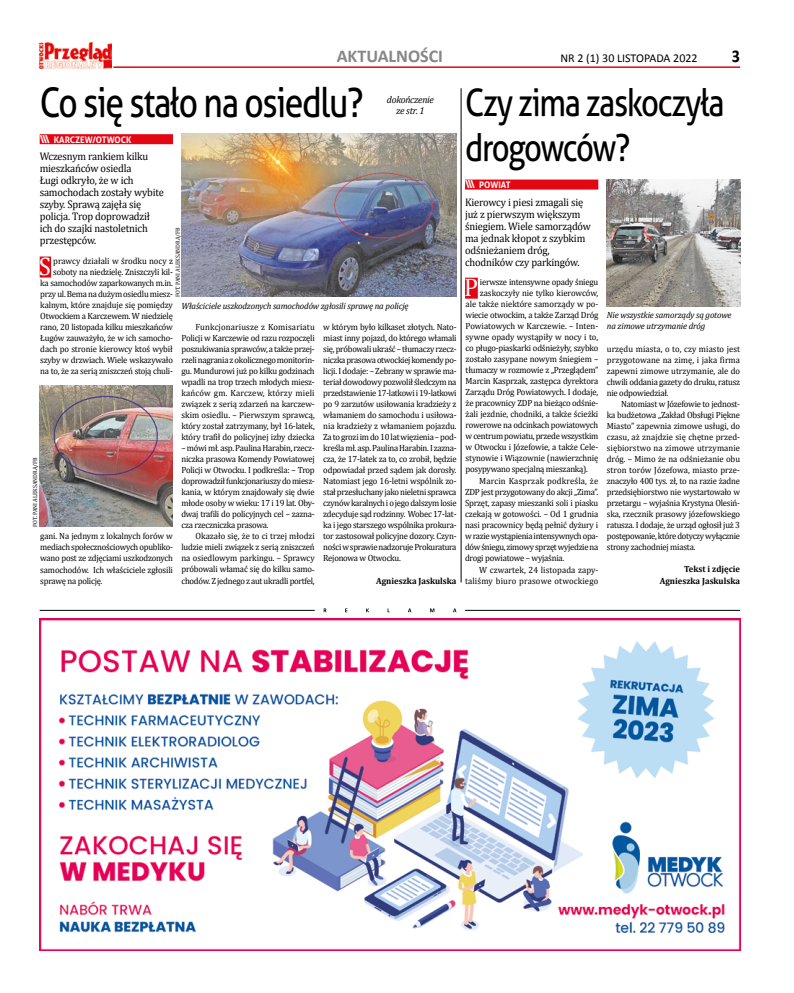
<style>
.page{position:relative;width:794px;height:993px;background:#fff}
.page>*{position:absolute;margin:0;border:0;box-sizing:border-box;transform-origin:0 0}
.t1{font:41px "Aller";letter-spacing:-.04em;color:#000;scale:.82 1}
.t2{font:38px/45px "Aller";letter-spacing:-.04em;color:#000;scale:.82 1}
.t3{font:25.5px "Cambria";color:#fff;scale:.96 1}
.t4{font:700 18px "Calibri";color:#878787}
.t5{font:700 18px "Calibri";color:#000;scale:.9 1}
.t6{font:12px "Calibri";color:#000}
.t7{font:11px/12px "Cambria";letter-spacing:-.015em;color:#000;scale:.95 1}
.t8{font:italic 10px/11px "Cambria";letter-spacing:-.025em;color:#000;text-align:center;scale:.96 1}
.t9{font:9px/11px "Cambria";letter-spacing:-.025em;color:#000;text-align:justify;scale:.96 1}
.t10{font:9px "Cambria";color:#000;scale:.96 1}
.t11{font:italic 9px/11px "Cambria";letter-spacing:-.015em;color:#000}
.t12{font:9px/11px "Cambria";letter-spacing:.01em;color:#000;text-align:right;scale:.96 1}
.t13{font:700 9px/11px "Cambria";color:#000;text-align:right;scale:.96 1}
.t14{font:700 9px "Aller";color:#fff;scale:.96 1}
.t15{font:6px "Cambria";color:#000;scale:.96 1}
.s1{font-size:11px}
</style>
<div class="page">
<svg style="left:39px;top:43px;width:73px;height:25px"></svg>
<img style="left:40px;top:43px;width:71px;height:25px">
<hr style="left:113px;top:66px;width:627px;height:2px;background:#e30613">
<img style="left:40px;top:618px;width:700px;height:331px">
<hr style="left:40px;top:610px;width:275px;height:1px;background:#000">
<hr style="left:465px;top:610px;width:275px;height:1px;background:#000">
<svg style="left:324px;top:608px;width:132px;height:4px"></svg>
<div style="left:40px;top:134px;width:133px;height:10px;background:#e30613"></div>
<div style="left:40px;top:256px;width:11px;height:21px;background:#e30613"></div>
<img style="left:181px;top:134px;width:275px;height:162px">
<img style="left:40px;top:385px;width:133px;height:141px">
<div style="left:465px;top:179px;width:133px;height:10px;background:#e30613"></div>
<div style="left:465px;top:277px;width:13px;height:21px;background:#e30613"></div>
<img style="left:607px;top:179px;width:133px;height:127px">
<hr style="left:461px;top:88px;width:1px;height:494px;background:#000">
<h3 class="t4" style="left:337px;top:45px;width:108px">AKTUALNOŚCI</h3>
<h3 class="t6" style="left:560px;top:51px;width:139px">NR 2 (1) 30 LISTOPADA 2022</h3>
<h3 class="t5" style="left:731px;top:45px;width:11px">3</h3>
<h1 class="t1" style="left:40px;top:77px;width:396px">Co się stało na osiedlu?</h1>
<p class="t14" style="left:40px;top:134px;width:97px"><span class="s1">\\\</span> KARCZEW/OTWOCK</p>
<p class="t7" style="left:40px;top:150px;width:132px">Wczesnym rankiem kilku mieszkańców osiedla<br>Ługi odkryło, że w ich samochodach zostały wybite szyby. Sprawą zajęła się policja. Trop doprowadził ich do szajki nastoletnich przestępców.</p>
<h3 class="t3" style="left:39px;top:251px;width:14px">S</h3>
<h2 class="t2" style="left:465px;top:80px;width:318px">Czy zima zaskoczyła drogowców?</h2>
<p class="t14" style="left:465px;top:179px;width:49px"><span class="s1">\\\</span> POWIAT</p>
<p class="t7" style="left:465px;top:196px;width:134px">Kierowcy i piesi zmagali się już z pierwszym większym śniegiem. Wiele samorządów ma jednak kłopot z szybkim odśnieżaniem dróg, chodników czy parkingów.</p>
<h3 class="t3" style="left:464px;top:272px;width:16px">P</h3>
<p class="t9" style="left:480px;top:276px;width:125px">ierwsze intensywne opady śniegu</p>
<p class="t8" style="left:387px;top:94px;width:51px">dokończenie ze str. 1</p>
<p class="t15" style="left:174px;top:297px;width:74px;rotate:-90deg">FOT. PANI ALEKSANDRA/FB</p>
<p class="t9" style="left:40px;top:255px;width:140px;text-align:right">prawcy działali w środku nocy z soboty na niedzielę. Zniszczyli kil-<br>ka samochodów zaparkowanych m.in. przy ul. Bema na dużym osiedlu miesz&shy;kalnym, które znajduje się pomiędzy Otwockiem a Karczewem. W niedzielę rano, 20 listopada kilku mieszkańców Ługów zauważyło, że w ich samocho&shy;dach po stronie kierowcy ktoś wybił szyby w drzwiach. Wiele wskazywało na to, że za serią zniszczeń stoją chuli-</p>
<p class="t10" style="left:480px;top:288px;width:125px">zaskoczyły nie tylko kierowców,</p>
<p class="t10" style="left:465px;top:299px;width:140px">ale także niektóre samorządy w po-</p>
<p class="t9" style="left:465px;top:309px;width:140px">wiecie otwockim, a także Zarząd Dróg</p>
<p class="t10" style="left:465px;top:321px;width:140px">Powiatowych w Karczewie. – Inten-</p>
<p class="t10" style="left:465px;top:332px;width:140px">sywne opady wystąpiły w nocy i to,</p>
<p class="t9" style="left:465px;top:342px;width:140px">co pługo-piaskarki odśnieżyły, szybko</p>
<p class="t9" style="left:465px;top:353px;width:140px">zostało zasypane nowym śniegiem –</p>
<p class="t9" style="left:465px;top:364px;width:140px">tłumaczy w rozmowie z „Przeglądem”</p>
<p class="t9" style="left:465px;top:375px;width:140px">Marcin Kasprzak, zastępca dyrektora</p>
<p class="t9" style="left:465px;top:386px;width:140px">Zarządu Dróg Powiatowych. I dodaje,</p>
<p class="t9" style="left:465px;top:397px;width:140px">że pracownicy ZDP na bieżąco odśnie-</p>
<p class="t9" style="left:465px;top:408px;width:140px">żali jezdnie, chodniki, a także ścieżki</p>
<p class="t9" style="left:465px;top:419px;width:140px">rowerowe na odcinkach powiatowych</p>
<p class="t9" style="left:465px;top:430px;width:140px">w centrum powiatu, przede wszystkim</p>
<p class="t9" style="left:465px;top:441px;width:140px">w Otwocku i Józefowie, a także Cele-</p>
<p class="t9" style="left:465px;top:452px;width:140px">stynowie i Wiązownie (nawierzchnię</p>
<p class="t9" style="left:465px;top:463px;width:129px">posypywano specjalną mieszanką).</p>
<p class="t9" style="left:465px;top:475px;width:140px;text-indent:14px">Marcin Kasprzak podkreśla, że ZDP jest przygotowany do akcji „Zima”.<br>Sprzęt, zapasy mieszanki soli i piasku czekają w gotowości. – Od 1 grudnia nasi pracownicy będą pełnić dyżury i w razie wystąpienia intensywnych opa&shy;dów śniegu, zimowy sprzęt wyjedzie na drogi powiatowe – wyjaśnia.</p>
<p class="t12" style="left:465px;top:563px;width:140px">W czwartek, 24 listopada zapy&shy;taliśmy biuro prasowe otwockiego</p>
<p class="t11" style="left:181px;top:300px;width:228px">Właściciele uszkodzonych samochodów zgłosili sprawę na policję</p>
<p class="t11" style="left:607px;top:309px;width:126px">Nie wszystkie samorządy są gotowe na zimowe utrzymanie dróg</p>
<p class="t9" style="left:323px;top:321px;width:140px">w którym było kilkaset złotych. Nato&shy;miast inny pojazd, do którego włamali się, próbowali ukraść – tłumaczy rzecz&shy;niczka prasowa otwockiej komendy po&shy;licji. I dodaje: – Zebrany w sprawie ma&shy;teriał dowodowy pozwolił śledczym na przedstawienie 17-latkowi i 19-latkowi po 9 zarzutów usiłowania kradzieży z włamaniem do samochodu i usiłowa&shy;nia kradzieży z włamaniem pojazdu.<br>Za to grozi im do 10 lat więzienia – pod&shy;kreśla mł. asp. Paulina Harabin. I zazna&shy;cza, że 17-latek za to, co zrobił, będzie odpowiadał przed sądem jak dorosły.<br>Natomiast jego 16-letni wspólnik zo&shy;stał przesłuchany jako nieletni sprawca czynów karalnych i o jego dalszym losie zdecyduje sąd rodzinny. Wobec 17-lat&shy;ka i jego starszego wspólnika prokura&shy;tor zastosował policyjne dozory. Czyn&shy;ności w sprawie nadzoruje Prokuratura Rejonowa w Otwocku.</p>
<p class="t13" style="left:376px;top:574px;width:85px">Agnieszka Jaskulska</p>
<p class="t9" style="left:181px;top:321px;width:140px;text-indent:14px">Funkcjonariusze z Komisariatu Policji w Karczewie od razu rozpoczęli poszukiwania sprawców, a także przej&shy;rzeli nagrania z okolicznego monitorin&shy;gu. Mundurowi już po kilku godzinach wpadli na trop trzech młodych miesz&shy;kańców gm. Karczew, którzy mieli związek z serią zdarzeń na karczew&shy;skim osiedlu. – Pierwszym sprawcą, który został zatrzymany, był 16-latek, który trafił do policyjnej izby dziecka</p>
<p class="t9" style="left:181px;top:442px;width:140px">– mówi mł. asp. Paulina Harabin, rzecz&shy;niczka prasowa Komendy Powiatowej Policji w Otwocku. I podkreśla: – Trop doprowadził funkcjonariuszy do miesz&shy;kania, w którym znajdowały się dwie młode osoby w wieku: 17 i 19 lat. Oby&shy;dwaj trafili do policyjnych cel – zazna&shy;cza rzeczniczka prasowa.</p>
<p class="t9" style="left:181px;top:530px;width:140px;text-indent:14px">Okazało się, że to ci trzej młodzi ludzie mieli związek z serią zniszczeń na osiedlowym parkingu. – Sprawcy próbowali włamać się do kilku samo&shy;chodów. Z jednego z aut ukradli portfel,</p>
<p class="t9" style="left:607px;top:343px;width:140px">urzędu miasta, o to, czy miasto jest przygotowane na zimę, i jaka firma zapewni zimowe utrzymanie, ale do chwili oddania gazety do druku, ratusz nie odpowiedział.</p>
<p class="t9" style="left:607px;top:398px;width:140px;text-indent:14px">Natomiast w Józefowie to jednost&shy;ka budżetowa „Zakład Obsługi Piękne Miasto” zapewnia zimowe usługi, do czasu, aż znajdzie się chętne przed&shy;siębiorstwo na zimowe utrzymanie dróg. – Mimo że na odśnieżanie obu stron torów Józefowa, miasto prze&shy;znaczyło 400 tys. zł, to na razie żadne przedsiębiorstwo nie wystartowało w przetargu – wyjaśnia Krystyna Olesiń&shy;ska, rzecznik prasowy józefowskiego ratusza. I dodaje, że urząd ogłosił już 3 postępowanie, które dotyczy wyłącznie strony zachodniej miasta.</p>
<p class="t13" style="left:659px;top:563px;width:85px">Tekst i zdjęcie<br>Agnieszka Jaskulska</p>
<p class="t15" style="left:32px;top:527px;width:74px;rotate:-90deg">FOT. PANI ALEKSANDRA/FB</p>
<p class="t9" style="left:40px;top:530px;width:140px">gani. Na jednym z lokalnych forów w mediach społecznościowych opubliko&shy;wano post ze zdjęciami uszkodzonych samochodów. Ich właściciele zgłosili sprawę na policję.</p>
</div>
